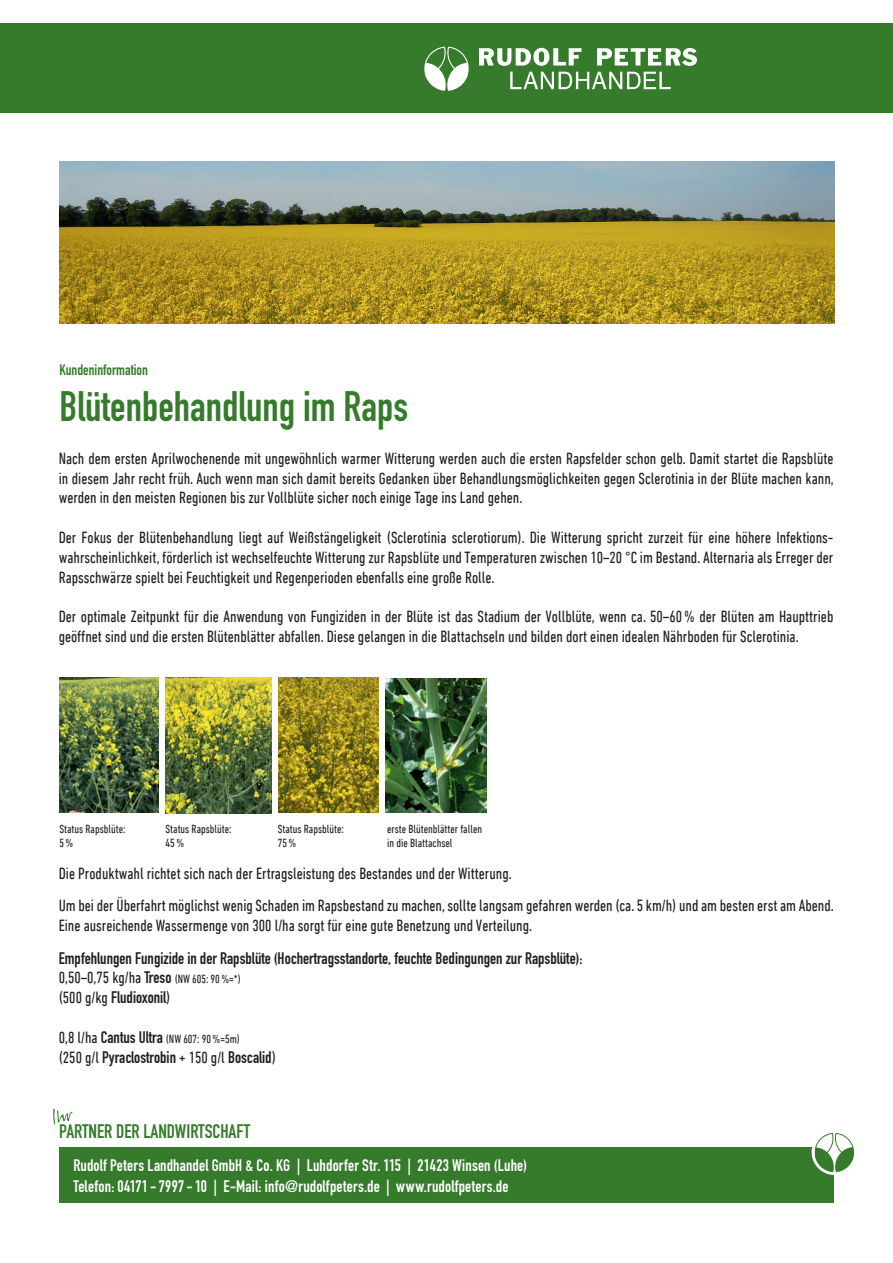
<style>
.page{position:relative;width:893px;height:1263px;background:#fff}
.page>*{position:absolute;margin:0;border:0;box-sizing:border-box;transform-origin:0 0}
.t1{font:42px "DIN Engschrift Std";color:#357b2b}
.t2{font:19.35px "DIN Engschrift Std";color:#357b2b}
.t3{font:condensed 16.5px/19.8px "DIN Next LT Pro";color:#231f20;text-align:justify}
.t4{font:16.5px "DIN Engschrift Std";color:#231f20}
.t5{font:16.5px/21px "DIN Engschrift Std";letter-spacing:.01em;color:#fff}
.t6{font:15px "DIN Engschrift Std";color:#357b2b}
.t7{font:condensed 12px/14.4px "DIN Next LT Pro";color:#231f20}
.s1{font-family:"DIN Engschrift Std";font-stretch:normal}
.s2{font-size:12px}
.s3{font-family:"DIN Next LT Pro";font-stretch:condensed}
.s4{font-size:16.5px}
.s5{font-family:"DIN Engschrift Std";font-stretch:normal;font-size:16.5px}
</style>
<div class="page">
<div style="left:0;top:24px;width:893px;height:89px;background:#357b2b"></div>
<svg style="left:424px;top:47px;width:45px;height:44px"></svg>
<svg style="left:479px;top:48px;width:102px;height:18px"></svg>
<svg style="left:510px;top:72px;width:161px;height:17px"></svg>
<svg style="left:597px;top:48px;width:100px;height:18px"></svg>
<div style="left:60px;top:1148px;width:774px;height:55px;background:#357b2b"></div>
<svg style="left:53px;top:1109px;width:20px;height:16px"></svg>
<div style="left:811px;top:1129px;width:46px;height:46px;background:#fff;border-radius:50%"></div>
<svg style="left:815px;top:1133px;width:39px;height:39px"></svg>
<img style="left:60px;top:162px;width:774px;height:161px">
<img style="left:59px;top:678px;width:100px;height:134px">
<img style="left:166px;top:678px;width:105px;height:135px">
<img style="left:278px;top:678px;width:101px;height:134px">
<img style="left:386px;top:679px;width:100px;height:133px">
<p class="t6" style="left:60px;top:361px;width:90px">Kundeninformation</p>
<h1 class="t1" style="left:60px;top:382px;width:350px">Blütenbehandlung im Raps</h1>
<p class="t3" style="left:59px;top:448px;width:776px">Nach dem ersten Aprilwochenende mit ungewöhnlich warmer Witterung werden auch die ersten Rapsfelder schon gelb. Damit startet die Rapsblüte in diesem Jahr recht früh. Auch wenn man sich damit bereits Gedanken über Behandlungsmöglichkeiten gegen Sclerotinia in der Blüte machen kann, werden in den meisten Regionen bis zur Vollblüte sicher noch einige Tage ins Land gehen.</p>
<p class="t3" style="left:59px;top:527px;width:776px">Der Fokus der Blütenbehandlung liegt auf Weißstängeligkeit (Sclerotinia sclerotiorum). Die Witterung spricht zurzeit für eine höhere Infektions&shy;wahrscheinlichkeit, förderlich ist wechselfeuchte Witterung zur Rapsblüte und Temperaturen zwischen 10–20 °C im Bestand. Alternaria als Erreger der Rapsschwärze spielt bei Feuchtigkeit und Regenperioden ebenfalls eine große Rolle.</p>
<p class="t3" style="left:59px;top:607px;width:776px">Der optimale Zeitpunkt für die Anwendung von Fungiziden in der Blüte ist das Stadium der Vollblüte, wenn ca. 50–60% der Blüten am Haupttrieb -geöffnet sind und die ersten Blütenblätter abfallen. Diese gelangen in die Blattachseln und bilden dort einen idealen Nährboden für Sclerotinia.</p>
<p class="t7" style="left:60px;top:821px;width:68px">Status Rapsblüte:<br>5%</p>
<p class="t7" style="left:166px;top:821px;width:68px">Status Rapsblüte:<br>45%</p>
<p class="t7" style="left:278px;top:821px;width:68px">Status Rapsblüte:<br>75%</p>
<p class="t7" style="left:387px;top:821px;width:96px">erste Blütenblätter fallen in die Blattachsel</p>
<p class="t3" style="left:59px;top:857px;width:777px;line-height:32.5px">Die Produktwahl richtet sich nach der Ertragsleistung des Bestandes und der Witterung.<br>Um bei der Überfahrt möglichst wenig Schaden im Rapsbestand zu machen, sollte langsam gefahren werden (ca. 5 km/h) und am besten erst am Abend.</p>
<p class="t3" style="left:59px;top:915px;width:475px">Eine ausreichende Wassermenge von 300 l/ha sorgt für eine gute Benetzung und Verteilung.</p>
<p class="t4" style="left:59px;top:948px;width:525px">Empfehlungen Fungizide in der Rapsblüte (Hochertragsstandorte, feuchte Bedingungen zur Rapsblüte):</p>
<p class="t3" style="left:59px;top:968px;width:184px">0,50–0,75 kg/ha <span class="s1">Treso</span> <span class="s2">(NW 605: 90%=*)</span></p>
<p class="t4" style="left:59px;top:988px;width:113px"><span class="s3">(500 g/kg</span> Fludioxonil<span class="s3">)</span></p>
<p class="t7" style="left:59px;top:1031px;width:183px"><span class="s4">0,8 l/ha</span> <span class="s5">Cantus Ultra</span> (NW 607: 90%=5m)</p>
<p class="t4" style="left:59px;top:1047px;width:219px"><span class="s3">(250 g/l</span> Pyraclostrobin <span class="s3">+ 150 g/l</span> Boscalid<span class="s3">)</span></p>
<p class="t2" style="left:59px;top:1120px;width:192px">PARTNER DER LANDWIRTSCHAFT</p>
<p class="t5" style="left:73px;top:1154px;width:455px">Rudolf Peters Landhandel GmbH &amp; Co. KG | Luhdorfer Str. 115 | 21423 Winsen (Luhe)<br>Telefon: 04171-7997-10 | E-Mail: info@rudolfpeters.de | www.rudolfpeters.de</p>
</div>
